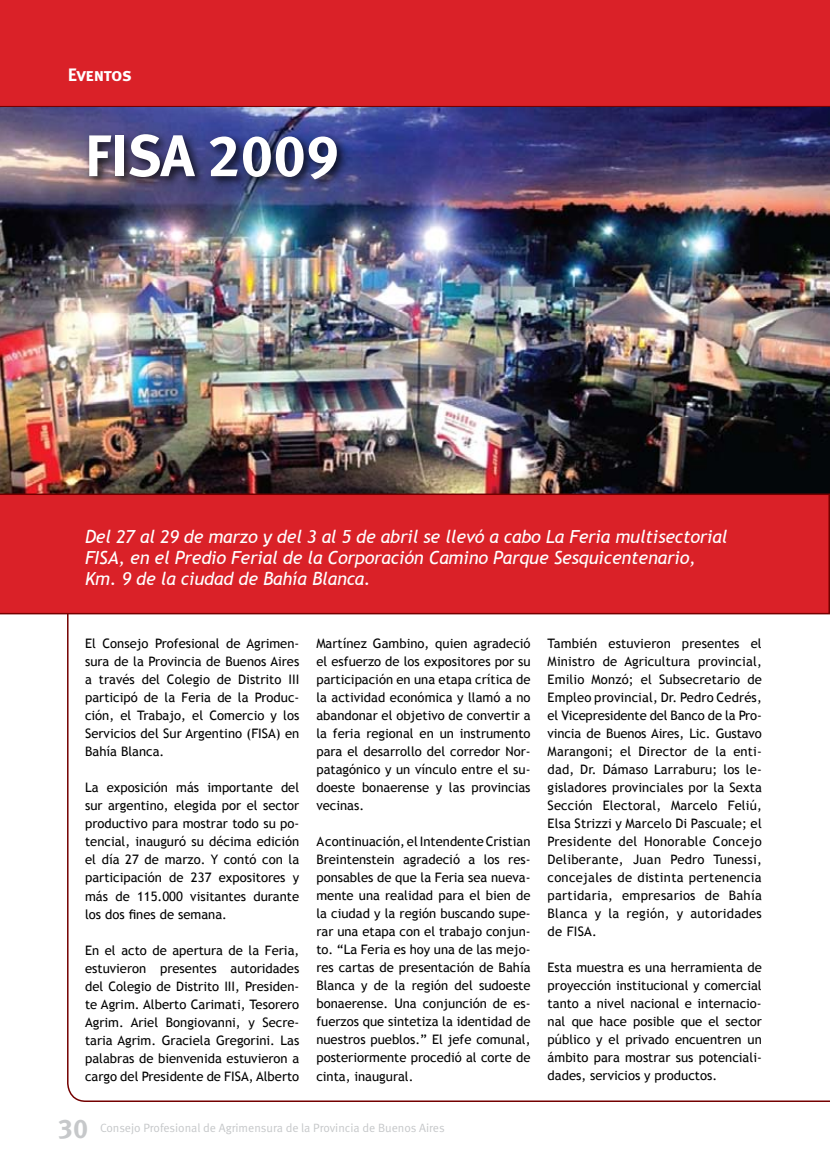
<style>
.page{position:relative;width:830px;height:1170px;background:#fff}
.page>*{position:absolute;margin:0;border:0;box-sizing:border-box;transform-origin:0 0}
.t1{font:58.5px "Meta Bold LF";color:#fff}
.t2{font:27px "Meta Bold LF";color:#c6c8ca}
.t3{font:italic 18px/21px "Trebuchet MS";letter-spacing:-.01em;color:#fff}
.t4{font:18px "Meta Bold Lf Caps";letter-spacing:-.02em;color:#fff}
.t5{font:13.05px/18px "Trebuchet MS";color:#000;text-align:justify}
.t6{font:12px "Meta Normal LF";color:#c6c8ca}
</style>
<div class="page">
<div style="left:0;top:0;width:829px;height:107px;background:#da2128"></div>
<svg style="left:829px;top:0;width:1px;height:1101px"></svg>
<img style="left:0;top:107px;width:829px;height:386px">
<div style="left:0;top:493px;width:829px;height:121px;background:#da2128"></div>
<div style="left:85px;top:130px;width:264px;height:61px;background:#000;opacity:.75"></div>
<h3 class="t4" style="left:68px;top:64px;width:65px">Eventos</h3>
<h1 class="t1" style="left:85px;top:121px;width:255px">FISA 2009</h1>
<h3 class="t3" style="left:85px;top:526px;width:643px">Del 27 al 29 de marzo y del 3 al 5 de abril se llevó a cabo La Feria multisectorial<br>FISA, en el Predio Ferial de la Corporación Camino Parque Sesquicentenario,<br>Km. 9 de la ciudad de Bahía Blanca.</h3>
<p class="t5" style="left:85px;top:635px;width:216px">El Consejo Profesional de Agrimen&shy;sura de la Provincia de Buenos Aires a través del Colegio de Distrito III participó de la Feria de la Produc&shy;ción, el Trabajo, el Comercio y los Servicios del Sur Argentino (FISA) en Bahía Blanca.</p>
<p class="t5" style="left:85px;top:779px;width:216px">La exposición más importante del sur argentino, elegida por el sector productivo para mostrar todo su po&shy;tencial, inauguró su décima edición el día 27 de marzo. Y contó con la participación de 237 expositores y más de 115.000 visitantes durante los dos fines de semana.</p>
<p class="t5" style="left:85px;top:941px;width:216px">En el acto de apertura de la Feria, estuvieron presentes autoridades del Colegio de Distrito III, Presiden&shy;te Agrim. Alberto Carimati, Tesorero Agrim. Ariel Bongiovanni, y Secre&shy;taria Agrim. Graciela Gregorini. Las palabras de bienvenida estuvieron a cargo del Presidente de FISA, Alberto</p>
<p class="t5" style="left:316px;top:634px;width:216px">Martínez Gambino, quien agradeció el esfuerzo de los expositores por su participación en una etapa crítica de la actividad económica y llamó a no abandonar el objetivo de convertir a la feria regional en un instrumento para el desarrollo del corredor Nor&shy;patagónico y un vínculo entre el su&shy;doeste bonaerense y las provincias vecinas.</p>
<p class="t5" style="left:316px;top:832px;width:215px">A continuación, el Intendente Cristian Breintenstein agradeció a los res&shy;ponsables de que la Feria sea nueva&shy;mente una realidad para el bien de la ciudad y la región buscando supe&shy;rar una etapa con el trabajo conjun&shy;to. “La Feria es hoy una de las mejo&shy;res cartas de presentación de Bahía Blanca y de la región del sudoeste bonaerense. Una conjunción de es&shy;fuerzos que sintetiza la identidad de nuestros pueblos.” El jefe comunal, posteriormente procedió al corte de cinta, inaugural.</p>
<h2 class="t2" style="left:58px;top:1112px;width:32px">30</h2>
<p class="t6" style="left:100px;top:1121px;width:346px">Consejo Profesional de Agrimensura de la Provincia de Buenos Aires</p>
<p class="t5" style="left:547px;top:634px;width:216px">También estuvieron presentes el Ministro de Agricultura provincial, Emilio Monzó; el Subsecretario de Empleo provincial, Dr. Pedro Cedrés, el Vicepresidente del Banco de la Pro&shy;vincia de Buenos Aires, Lic. Gustavo Marangoni; el Director de la enti&shy;dad, Dr. Dámaso Larraburu; los le&shy;gisladores provinciales por la Sexta Sección Electoral, Marcelo Feliú, Elsa Strizzi y Marcelo Di Pascuale; el Presidente del Honorable Concejo Deliberante, Juan Pedro Tunessi, concejales de distinta pertenencia partidaria, empresarios de Bahía Blanca y la región, y autoridades de FISA.</p>
<p class="t5" style="left:547px;top:958px;width:215px">Esta muestra es una herramienta de proyección institucional y comercial tanto a nivel nacional e internacio&shy;nal que hace posible que el sector público y el privado encuentren un ámbito para mostrar sus potenciali&shy;dades, servicios y productos.</p>
</div>
